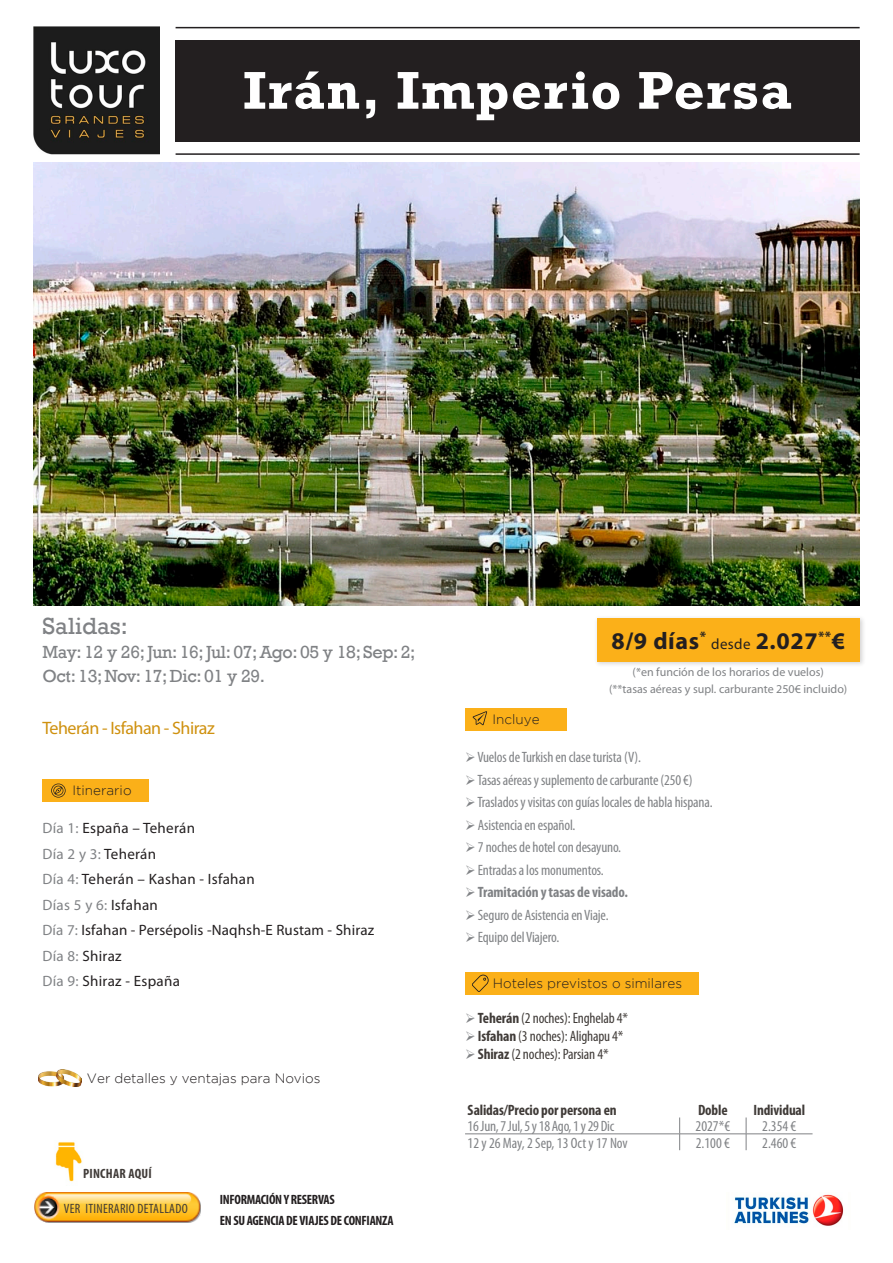
<style>
.page{position:relative;width:893px;height:1263px;background:#fff}
.page>*{position:absolute;margin:0;border:0;box-sizing:border-box;transform-origin:0 0}
.t1{font:700 57px "Rockwell";letter-spacing:.03em;color:#fff}
.t2{font:700 54px "Rockwell";letter-spacing:.025em;color:#fff}
.t3{font:700 24px "Myriad Pro";letter-spacing:.025em;color:#231f20}
.t4{font:24px "Rockwell";color:#808285}
.t5{font:18px/24px "Rockwell";letter-spacing:-.02em;color:#808285}
.t6{font:18px "Myriad Pro";letter-spacing:-.03em;color:#cf910f}
.t7{font:condensed 15px "Myriad Pro";letter-spacing:-.01em;color:#808285}
.t8{font:15px "Myriad Pro";letter-spacing:.02em;color:#231f20}
.t9{font:condensed 15px "Myriad Pro";letter-spacing:-.01em;color:#403b38}
.t10{font:700 condensed 15px "Myriad Pro";letter-spacing:-.01em;color:#403b38}
.t11{font:15px "Myriad Pro";letter-spacing:.02em;color:#808285}
.t12{font:700 condensed 15px "Myriad Pro";letter-spacing:-.01em;color:#808285}
.t13{font:300 13.5px "Gotham";color:#231f20}
.t14{font:700 condensed 13.5px "Myriad Pro";letter-spacing:-.02em;color:#231f20}
.t15{font:condensed 13.5px "Myriad Pro";letter-spacing:.02em;color:#403b38}
.t16{font:700 condensed 13.5px "Myriad Pro";letter-spacing:.02em;color:#403b38}
.t17{font:12px "Myriad Pro";color:#808285}
.s1{color:#808285}
.s2{color:#231f20}
.s3{font-weight:400;font-size:15px}
.s4{font-weight:700}
</style>
<div class="page">
<img style="left:33px;top:163px;width:827px;height:443px">
<div style="left:465px;top:708px;width:101px;height:22px;background:#fbb019"></div>
<svg style="left:473px;top:711px;width:14px;height:14px"></svg>
<div style="left:43px;top:779px;width:106px;height:23px;background:#fbb019"></div>
<svg style="left:51px;top:783px;width:15px;height:14px"></svg>
<div style="left:593px;top:615px;width:273px;height:52px;background:#231f20;opacity:.2"></div>
<div style="left:597px;top:618px;width:263px;height:43px;background:#fbb019"></div>
<img style="left:38px;top:1069px;width:43px;height:17px">
<hr style="left:176px;top:27px;width:684px;height:1px;background:#231f20">
<hr style="left:176px;top:153px;width:684px;height:2px;background:#231f20">
<div style="left:176px;top:40px;width:684px;height:101px;background:#231f20"></div>
<img style="left:33px;top:27px;width:127px;height:128px">
<img style="left:55px;top:1142px;width:27px;height:40px">
<img style="left:734px;top:1194px;width:110px;height:32px">
<div style="left:465px;top:972px;width:233px;height:22px;background:#fbb019"></div>
<svg style="left:472px;top:975px;width:17px;height:17px"></svg>
<hr style="left:465px;top:1133px;width:215px;height:1px;background:#808285">
<hr style="left:680px;top:1133px;width:66px;height:1px;background:#808285">
<hr style="left:746px;top:1133px;width:66px;height:1px;background:#808285">
<svg style="left:679px;top:1117px;width:1px;height:33px"></svg>
<svg style="left:746px;top:1117px;width:1px;height:33px"></svg>
<img style="left:34px;top:1193px;width:167px;height:29px">
<p class="t1" style="left:224px;top:56px;width:588px">Costa Rica Esencial</p>
<p class="t2" style="left:243px;top:58px;width:550px">Irán, Imperio Persa</p>
<p class="t4" style="left:43px;top:612px;width:87px">Salidas:</p>
<p class="t5" style="left:43px;top:641px;width:375px">May: 12 y 26; Jun: 16; Jul: 07; Ago: 05 y 18; Sep: 2;<br>Oct: 13; Nov: 17; Dic: 01 y 29.</p>
<p class="t6" style="left:43px;top:717px;width:174px">Teherán - Isfahan - Shiraz</p>
<p class="t13" style="left:72px;top:783px;width:61px">Itinerario</p>
<p class="t8" style="left:43px;top:819px;width:154px"><span class="s1">Día 1:</span> España – Teherán</p>
<p class="t11" style="left:43px;top:845px;width:115px">Día 2 y 3: <span class="s2">Teherán</span></p>
<p class="t8" style="left:43px;top:870px;width:214px"><span class="s1">Día 4:</span> Teherán – Kashan - Isfahan</p>
<p class="t11" style="left:43px;top:896px;width:117px">Días 5 y 6: <span class="s2">Isfahan</span></p>
<p class="t8" style="left:43px;top:921px;width:333px"><span class="s1">Día 7:</span> Isfahan - Persépolis -Naqhsh-E Rustam - Shiraz</p>
<p class="t8" style="left:43px;top:947px;width:81px"><span class="s1">Día 8:</span> Shiraz</p>
<p class="t8" style="left:43px;top:972px;width:139px"><span class="s1">Día 9:</span> Shiraz - España</p>
<p class="t13" style="left:87px;top:1071px;width:235px">Ver detalles y ventajas para Novios</p>
<p class="t16" style="left:83px;top:1165px;width:70px">PINCHAR AQUÍ</p>
<p class="t15" style="left:64px;top:1200px;width:125px">VER ITINERARIO DETALLADO</p>
<p class="t14" style="left:220px;top:1191px;width:117px">INFORMACIÓN Y RESERVAS</p>
<p class="t14" style="left:220px;top:1212px;width:175px">EN SU AGENCIA DE VIAJES DE CONFIANZA</p>
<p class="t3" style="left:611px;top:625px;width:235px">8/9 días<sup>*</sup> <span class="s3">desde</span> 2.027<sup>**</sup>€</p>
<p class="t13" style="left:492px;top:712px;width:49px">Incluye</p>
<p class="t17" style="left:633px;top:665px;width:193px">(*en función de los horarios de vuelos)</p>
<p class="t17" style="left:609px;top:681px;width:240px">(**tasas aéreas y supl. carburante 250€ incluido)</p>
<p class="t7" style="left:465px;top:748px;width:177px">➢ Vuelos de Turkish en clase turista (V).</p>
<p class="t7" style="left:465px;top:771px;width:229px">➢ Tasas aéreas y suplemento de carburante (250 €)</p>
<p class="t7" style="left:465px;top:793px;width:249px">➢ Traslados y visitas con guías locales de habla hispana.</p>
<p class="t7" style="left:465px;top:816px;width:112px">➢ Asistencia en español.</p>
<p class="t7" style="left:465px;top:838px;width:158px">➢ 7 noches de hotel con desayuno.</p>
<p class="t7" style="left:465px;top:861px;width:140px">➢ Entradas a los monumentos.</p>
<p class="t12" style="left:465px;top:883px;width:164px">➢ Tramitación y tasas de visado.</p>
<p class="t7" style="left:465px;top:906px;width:145px">➢ Seguro de Asistencia en Viaje.</p>
<p class="t7" style="left:465px;top:928px;width:96px">➢ Equipo del Viajero.</p>
<p class="t13" style="left:493px;top:976px;width:191px">Hoteles previstos o similares</p>
<p class="t9" style="left:465px;top:1008px;width:164px"><span class="s1">➢</span> <span class="s4">Teherán</span> (2 noches): Enghelab 4*</p>
<p class="t9" style="left:465px;top:1026px;width:160px"><span class="s1">➢</span> <span class="s4">Isfahan</span> (3 noches): Alighapu 4*</p>
<p class="t9" style="left:465px;top:1044px;width:145px"><span class="s1">➢</span> <span class="s4">Shiraz</span> (2 noches): Parsian 4*</p>
<p class="t10" style="left:468px;top:1100px;width:151px">Salidas/Precio por persona en</p>
<p class="t10" style="left:698px;top:1100px;width:31px">Doble</p>
<p class="t10" style="left:753px;top:1100px;width:53px">Individual</p>
<p class="t7" style="left:468px;top:1117px;width:148px">16 Jun, 7 Jul, 5 y 18 Ago, 1 y 29 Dic</p>
<p class="t7" style="left:696px;top:1117px;width:36px">2027*€</p>
<p class="t7" style="left:762px;top:1117px;width:36px">2.354 €</p>
<p class="t7" style="left:468px;top:1133px;width:162px">12 y 26 May, 2 Sep, 13 Oct y 17 Nov</p>
<p class="t7" style="left:696px;top:1133px;width:36px">2.100 €</p>
<p class="t7" style="left:762px;top:1133px;width:36px">2.460 €</p>
</div>
